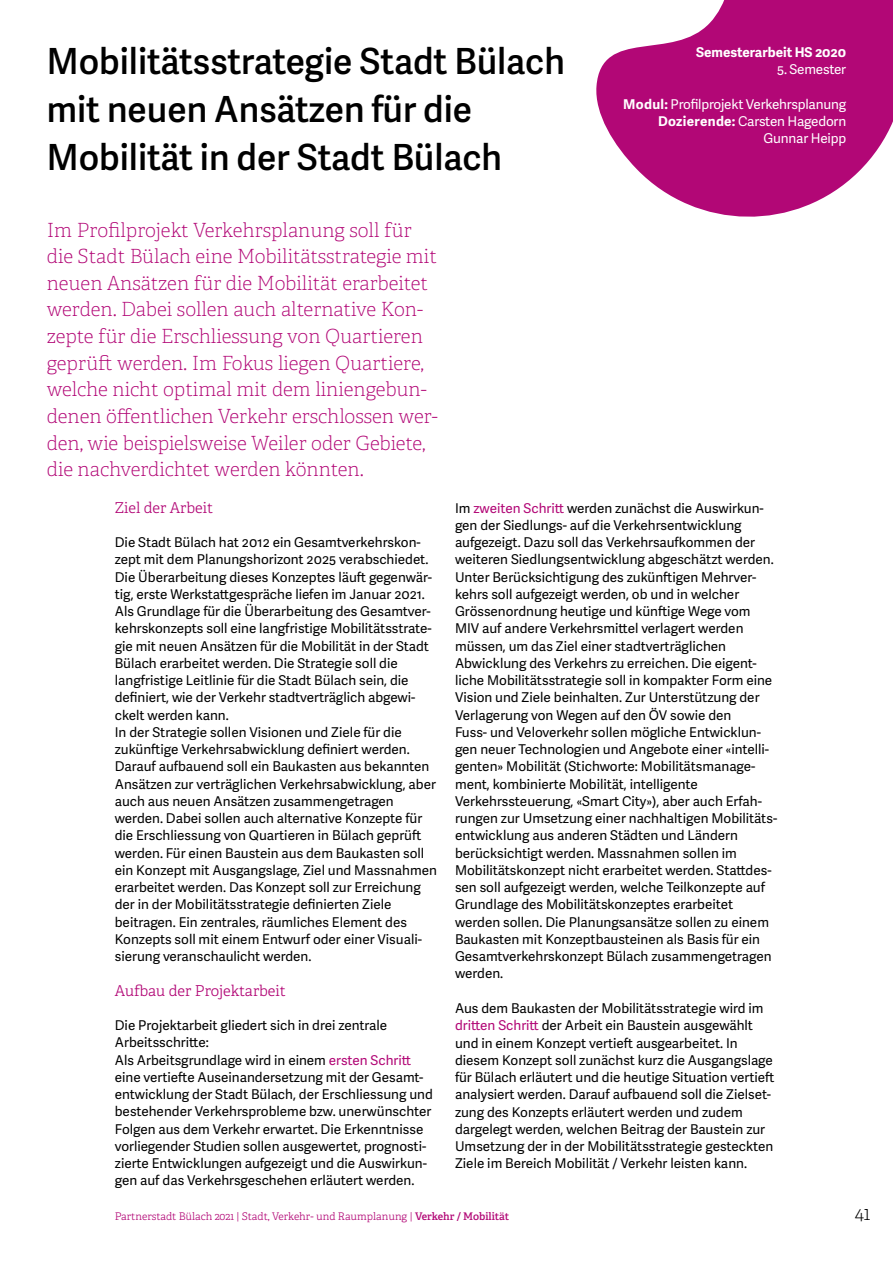
<style>
.page{position:relative;width:893px;height:1263px;background:#fff}
.page>*{position:absolute;margin:0;border:0;box-sizing:border-box;transform-origin:0 0}
.t1{font:600 36px/48px "Adelle Sans";color:#000}
.t2{font:19.5px/26.5px "Adelle PE Th";color:#b20776}
.t3{font:19.5px "Adelle PE Th";color:#000}
.t4{font:15px "Adelle PE Lt";letter-spacing:-.005em;color:#b20776}
.t5{font:13.5px/17.2px "Adelle Sans";color:#000}
.t6{font:13.5px/17.2px "Adelle Sans";letter-spacing:-.015em;color:#fff;text-align:right}
.t7{font:700 13.5px "Adelle Sans";color:#fff}
.t8{font:10.5px "Adelle PE Lt";color:#b20776}
.s1{font-weight:700}
.s2{color:#b20776}
.s3{font-family:"Adelle PE Sb"}
</style>
<div class="page">
<svg style="left:596px;top:0;width:297px;height:217px;fill:#b20776"></svg>
<h1 class="t1" style="left:47px;top:36px;width:520px">Mobilitätsstrategie Stadt Bülach mit neuen Ansätzen für die<br>Mobilität in der Stadt Bülach</h1>
<p class="t7" style="left:696px;top:42px;width:152px">Semesterarbeit HS 2020</p>
<p class="t6" style="left:777px;top:60px;width:71px">5. Semester</p>
<p class="t6" style="left:623px;top:95px;width:224px"><span class="s1">Modul:</span> Profilprojekt Verkehrsplanung<br><span class="s1">Dozierende:</span> Carsten Hagedorn<br>Gunnar Heipp</p>
<p class="t2" style="left:47px;top:216px;width:393px">Im Profilprojekt Verkehrsplanung soll für die Stadt Bülach eine Mobilitätsstrategie mit neuen Ansätzen für die Mobilität erarbeitet werden. Dabei sollen auch alternative Kon&shy;zepte für die Erschliessung von Quartieren geprüft werden. Im Fokus liegen Quartiere, welche nicht optimal mit dem liniengebun&shy;denen öffentlichen Verkehr erschlossen wer&shy;den, wie beispielsweise Weiler oder Gebiete, die nachverdichtet werden könnten.</p>
<p class="t4" style="left:115px;top:497px;width:100px">Ziel der Arbeit</p>
<p class="t5" style="left:115px;top:533px;width:324px">Die Stadt Bülach hat 2012 ein Gesamtverkehrskon&shy;zept mit dem Planungshorizont 2025 verabschiedet.<br>Die Überarbeitung dieses Konzeptes läuft gegenwär&shy;tig, erste Werkstattgespräche liefen im Januar 2021.<br>Als Grundlage für die Überarbeitung des Gesamtver&shy;kehrskonzepts soll eine langfristige Mobilitätsstrate&shy;gie mit neuen Ansätzen für die Mobilität in der Stadt Bülach erarbeitet werden. Die Strategie soll die langfristige Leitlinie für die Stadt Bülach sein, die definiert, wie der Verkehr stadtverträglich abgewi&shy;ckelt werden kann.<br>In der Strategie sollen Visionen und Ziele für die zukünftige Verkehrsabwicklung definiert werden.<br>Darauf aufbauend soll ein Baukasten aus bekannten Ansätzen zur verträglichen Verkehrsabwicklung, aber auch aus neuen Ansätzen zusammengetragen werden. Dabei sollen auch alternative Konzepte für die Erschliessung von Quartieren in Bülach geprüft werden. Für einen Baustein aus dem Baukasten soll ein Konzept mit Ausgangslage, Ziel und Massnahmen erarbeitet werden. Das Konzept soll zur Erreichung der in der Mobilitätsstrategie definierten Ziele beitragen. Ein zentrales, räumliches Element des Konzepts soll mit einem Entwurf oder einer Visuali&shy;sierung veranschaulicht werden.</p>
<p class="t4" style="left:115px;top:980px;width:172px">Aufbau der Projektarbeit</p>
<p class="t5" style="left:115px;top:1016px;width:320px">Die Projektarbeit gliedert sich in drei zentrale Arbeitsschritte:<br>Als Arbeitsgrundlage wird in einem <span class="s2">ersten Schritt </span>eine vertiefte Auseinandersetzung mit der Gesamt&shy;entwicklung der Stadt Bülach, der Erschliessung und bestehender Verkehrsprobleme bzw. unerwünschter Folgen aus dem Verkehr erwartet. Die Erkenntnisse vorliegender Studien sollen ausgewertet, prognosti&shy;zierte Entwicklungen aufgezeigt und die Auswirkun&shy;gen auf das Verkehrsgeschehen erläutert werden.</p>
<p class="t5" style="left:455px;top:499px;width:324px">Im <span class="s2">zweiten Schritt</span> werden zunächst die Auswirkun&shy;gen der Siedlungs- auf die Verkehrsentwicklung aufgezeigt. Dazu soll das Verkehrsaufkommen der weiteren Siedlungsentwicklung abgeschätzt werden.<br>Unter Berücksichtigung des zukünftigen Mehrver&shy;kehrs soll aufgezeigt werden, ob und in welcher Grössenordnung heutige und künftige Wege vom MIV auf andere Verkehrsmittel verlagert werden müssen, um das Ziel einer stadtverträglichen Abwicklung des Verkehrs zu erreichen. Die eigent&shy;liche Mobilitätsstrategie soll in kompakter Form eine Vision und Ziele beinhalten. Zur Unterstützung der Verlagerung von Wegen auf den ÖV sowie den<br>Fuss- und Veloverkehr sollen mögliche Entwicklun&shy;gen neuer Technologien und Angebote einer «intelli&shy;genten» Mobilität (Stichworte: Mobilitätsmanage&shy;ment, kombinierte Mobilität, intelligente Verkehrssteuerung, «Smart City»), aber auch Erfah&shy;rungen zur Umsetzung einer nachhaltigen Mobilitäts&shy;entwicklung aus anderen Städten und Ländern berücksichtigt werden. Massnahmen sollen im Mobilitätskonzept nicht erarbeitet werden. Stattdes&shy;sen soll aufgezeigt werden, welche Teilkonzepte auf Grundlage des Mobilitätskonzeptes erarbeitet werden sollen. Die Planungsansätze sollen zu einem Baukasten mit Konzeptbausteinen als Basis für ein Gesamtverkehrskonzept Bülach zusammengetragen werden.</p>
<p class="t5" style="left:455px;top:999px;width:321px">Aus dem Baukasten der Mobilitätsstrategie wird im <span class="s2">dritten Schritt</span> der Arbeit ein Baustein ausgewählt und in einem Konzept vertieft ausgearbeitet. In diesem Konzept soll zunächst kurz die Ausgangslage für Bülach erläutert und die heutige Situation vertieft analysiert werden. Darauf aufbauend soll die Zielset&shy;zung des Konzepts erläutert werden und zudem dargelegt werden, welchen Beitrag der Baustein zur Umsetzung der in der Mobilitätsstrategie gesteckten Ziele im Bereich Mobilität / Verkehr leisten kann.</p>
<p class="t8" style="left:115px;top:1209px;width:396px">Partnerstadt Bülach 2021 | Stadt, Verkehr- und Raumplanung | <span class="s3">Verkehr / Mobilität</span></p>
<h2 class="t3" style="left:855px;top:1199px;width:17px">41</h2>
</div>
